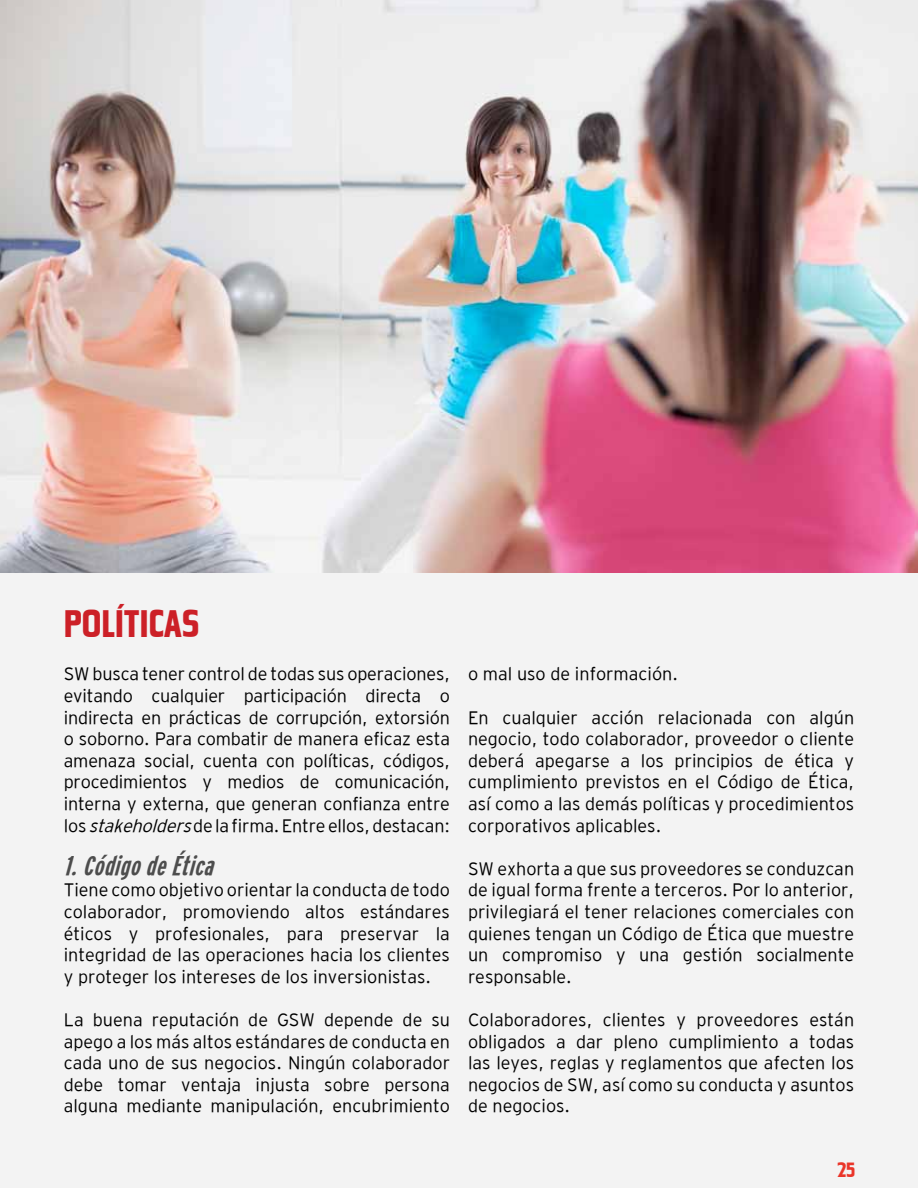
<style>
.page{position:relative;width:918px;height:1188px;background:#f3f3f3}
.page>*{position:absolute;margin:0;border:0;box-sizing:border-box;transform-origin:0 0}
.t1{font:700 expanded 39px "Tasse";color:#cc2027}
.t2{font:italic 27px "Interstate Bold Compressed Bold Compressed";color:#4d4d4d}
.t3{font:700 expanded 21px "Tasse";color:#ea3529}
.t4{font:18px/21.6px "Interstate Light Mono Light Mono";color:#000;text-align:justify}
.s1{font-style:italic}
</style>
<div class="page">
<img style="left:0;top:0;width:918px;height:572px">
<h1 class="t1" style="left:64px;top:602px;width:137px">POLÍTICAS</h1>
<p class="t4" style="left:64px;top:663px;width:388px">SW busca tener control de todas sus operaciones, evitando cualquier participación directa o indirecta en prácticas de corrupción, extorsión o soborno. Para combatir de manera eficaz esta amenaza social, cuenta con políticas, códigos, procedimientos y medios de comunicación, interna y externa, que generan confianza entre los <span class="s1">stakeholders</span>de la firma. Entre ellos, destacan:</p>
<h2 class="t2" style="left:64px;top:850px;width:158px">1.CódigodeÉtica</h2>
<p class="t4" style="left:64px;top:879px;width:388px">Tiene como objetivo orientar la conducta de todo colaborador, promoviendo altos estándares éticos y profesionales, para preservar la integridad de las operaciones hacia los clientes y proteger los intereses de los inversionistas.</p>
<p class="t4" style="left:64px;top:1009px;width:388px">La buena reputación de GSW depende de su apego a los más altos estándares de conducta en cada uno de sus negocios. Ningún colaborador debe tomar ventaja injusta sobre persona alguna mediante manipulación, encubrimiento</p>
<p class="t4" style="left:468px;top:663px;width:211px">o mal uso de información.</p>
<p class="t4" style="left:468px;top:706px;width:388px">En cualquier acción relacionada con algún negocio, todo colaborador, proveedor o cliente deberá apegarse a los principios de ética y cumplimiento previstos en el Código de Ética, así como a las demás políticas y procedimientos corporativos aplicables.</p>
<p class="t4" style="left:468px;top:858px;width:388px">SW exhorta a que sus proveedores se conduzcan de igual forma frente a terceros. Por lo anterior, privilegiará el tener relaciones comerciales con quienes tengan un Código de Ética que muestre un compromiso y una gestión socialmente responsable.</p>
<p class="t4" style="left:468px;top:1009px;width:388px">Colaboradores, clientes y proveedores están obligados a dar pleno cumplimiento a todas las leyes, reglas y reglamentos que afecten los negocios de SW, así como su conducta y asuntos de negocios.</p>
<p class="t3" style="left:837px;top:1158px;width:19px">25</p>
</div>
